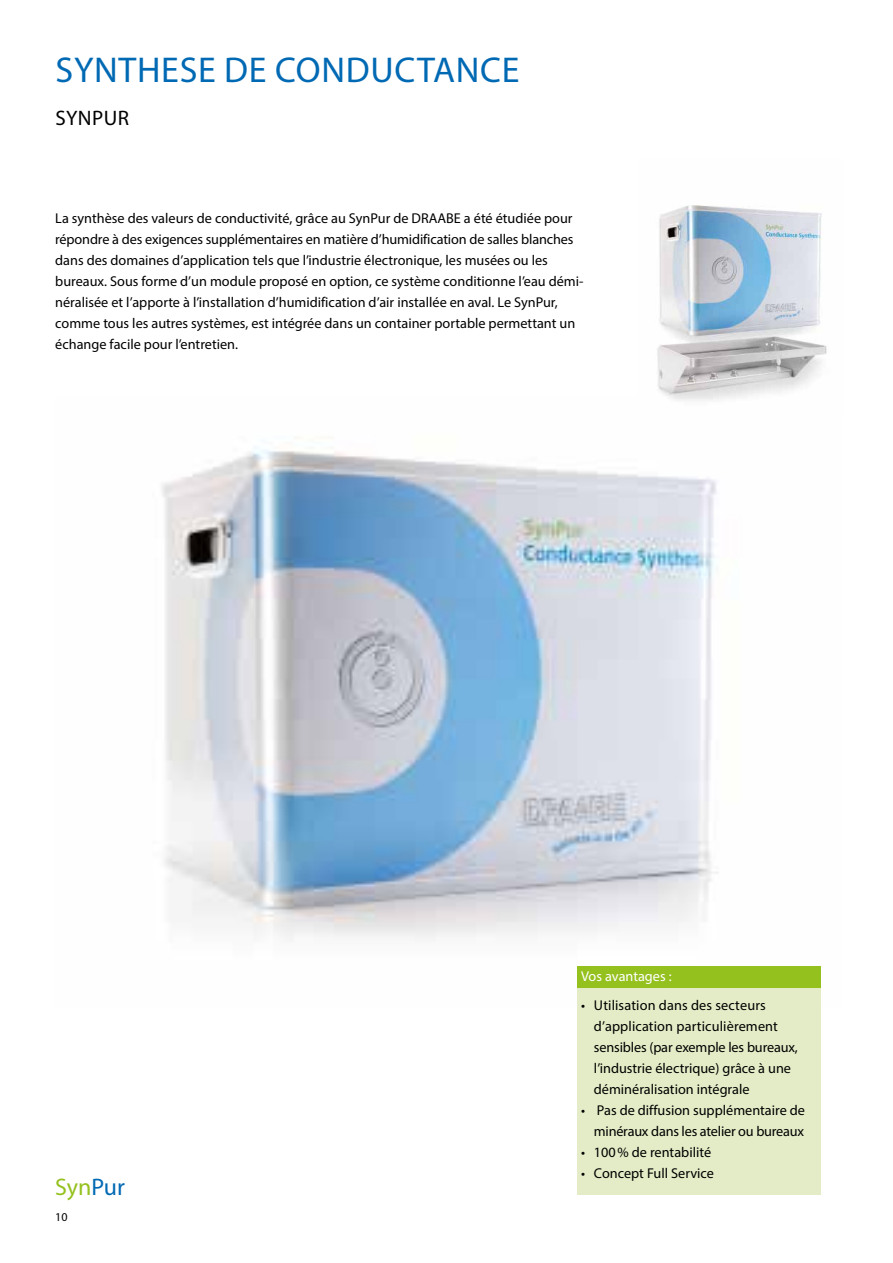
<style>
.page{position:relative;width:893px;height:1263px;background:#fff}
.page>*{position:absolute;margin:0;border:0;box-sizing:border-box;transform-origin:0 0}
.t1{font:36px "Myriad Pro";letter-spacing:.02em;color:#0069b4}
.t2{font:24px "Myriad Pro";color:#95c11f}
.t3{font:21px "Myriad Pro";letter-spacing:.02em;color:#000}
.t4{font:14.25px/21px "Myriad Pro";color:#000}
.t5{font:14.25px "Myriad Pro";color:#fff}
.t6{font:12px "Myriad Pro";color:#000}
.s1{color:#0069b4}
</style>
<div class="page">
<img style="left:162px;top:447px;width:556px;height:494px">
<div style="left:577px;top:966px;width:244px;height:229px;background:#e3ecc6"></div>
<div style="left:577px;top:966px;width:244px;height:22px;background:#95c11f"></div>
<img style="left:657px;top:205px;width:170px;height:195px">
<h1 class="t1" style="left:56px;top:48px;width:465px">SYNTHESE DE CONDUCTANCE</h1>
<h3 class="t3" style="left:55px;top:105px;width:75px">SYNPUR</h3>
<p class="t4" style="left:55px;top:208px;width:530px">La synthèse des valeurs de conductivité, grâce au SynPur de DRAABE a été étudiée pour répondre à des exigences supplémentaires en matière d’humidification de salles blanches dans des domaines d’application tels que l’industrie électronique, les musées ou les bureaux. Sous forme d’un module proposé en option, ce système conditionne l’eau démi&shy;néralisée et l’apporte à l’installation d’humidification d’air installée en aval. Le SynPur, comme tous les autres systèmes, est intégrée dans un container portable permettant un échange facile pour l’entretien.</p>
<h2 class="t2" style="left:55px;top:1172px;width:71px">Syn<span class="s1">Pur</span></h2>
<p class="t6" style="left:55px;top:1209px;width:14px">10</p>
<p class="t5" style="left:581px;top:967px;width:92px">Vos avantages :</p>
<p class="t4" style="left:594px;top:994px;width:205px;text-indent:-13px">• Utilisation dans des secteurs d’application particulièrement sensibles (par exemple les bureaux, l’industrie électrique) grâce à une déminéralisation intégrale</p>
<p class="t4" style="left:581px;top:1099px;width:225px;text-align:right">• Pas de diffusion supplémentaire de minéraux dans les atelier ou bureaux</p>
<p class="t4" style="left:581px;top:1141px;width:131px">• 100% de rentabilité</p>
<p class="t4" style="left:581px;top:1162px;width:134px">• Concept Full Service</p>
</div>
